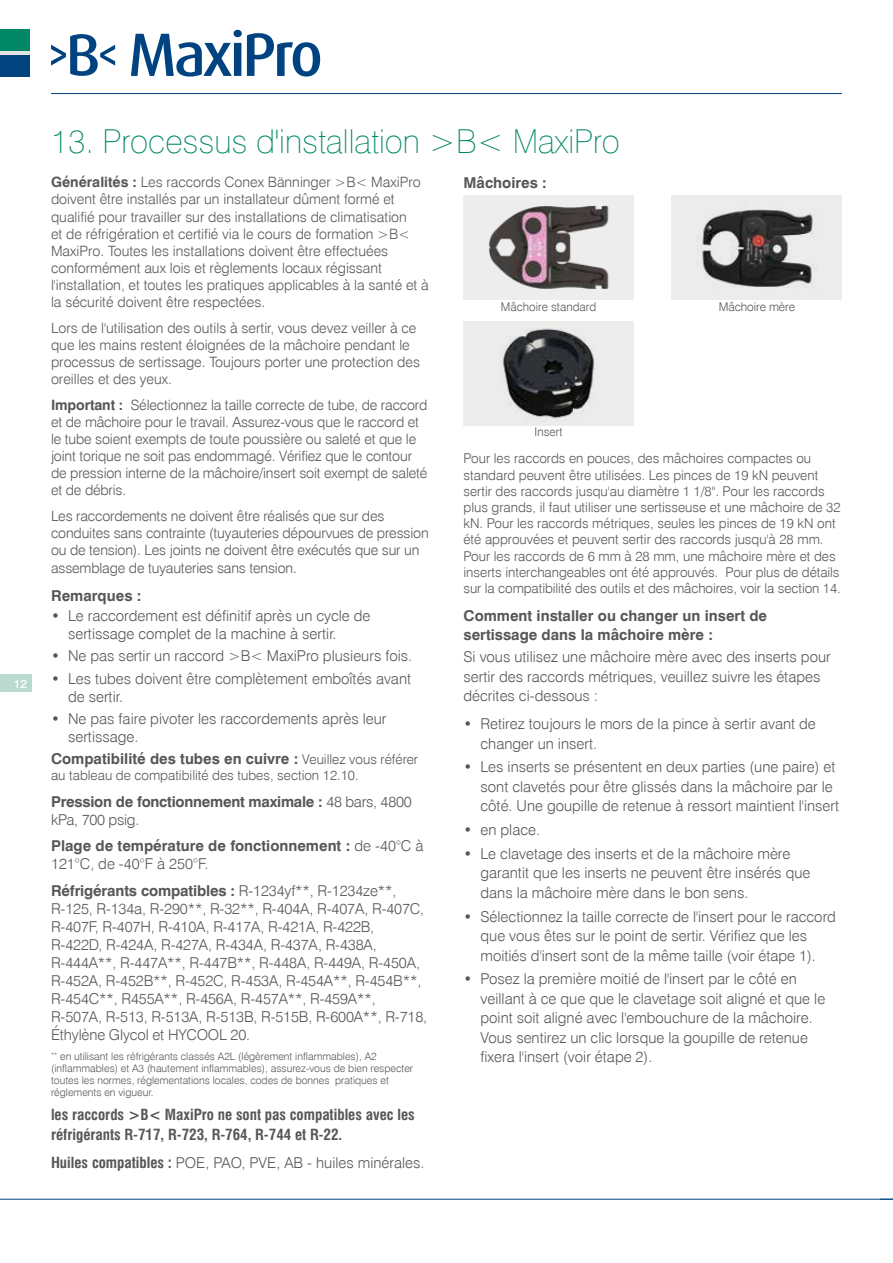
<style>
.page{position:relative;width:893px;height:1263px;background:#fff}
.page>*{position:absolute;margin:0;border:0;box-sizing:border-box;transform-origin:0 0}
.t1{font:100 33px "Swiss 721 BT";color:#086}
.t2{font:300 15px/19.5px "Swiss 721 BT";color:#575756}
.t3{font:700 15px/18px "Swiss 721 BT";color:#575756}
.t4{font:700 condensed 15px/19.5px "Swiss 721 BT";color:#575756}
.t5{font:300 14.25px/17.1px "Swiss 721 BT";color:#575756}
.t6{font:300 13.5px/16.2px "Swiss 721 BT";color:#575756}
.t7{font:300 12px "Swiss 721 BT";color:#575756}
.t8{font:500 12px "Swiss 721 BT";color:#fff}
.t9{font:300 10.5px/12px "Swiss 721 BT";color:#575756}
.s1{font-weight:700}
.s2{font-weight:300;font-size:13.5px}
.s3{font-weight:300}
.s4{font-weight:700;font-stretch:condensed}
</style>
<div class="page">
<div style="left:0;top:675px;width:31px;height:17px;background:#badacf"></div>
<hr style="left:0;top:1199px;width:893px;height:1px;background:#004380">
<svg style="left:131px;top:30px;width:189px;height:47px"></svg>
<svg style="left:51px;top:34px;width:64px;height:42px"></svg>
<hr style="left:0;top:51px;width:30px;height:4px;background:#e3e3e3">
<div style="left:0;top:30px;width:30px;height:21px;background:#086"></div>
<div style="left:0;top:55px;width:30px;height:22px;background:#004380"></div>
<hr style="left:51px;top:93px;width:791px;height:1px;background:#004380">
<div style="left:463px;top:196px;width:171px;height:104px;background:#ededed"></div>
<img style="left:489px;top:205px;width:120px;height:84px">
<img style="left:672px;top:196px;width:170px;height:104px">
<div style="left:463px;top:321px;width:171px;height:104px;background:#ededed"></div>
<img style="left:500px;top:328px;width:94px;height:91px">
<p class="t8" style="left:14px;top:676px;width:15px">12</p>
<h1 class="t1" style="left:51px;top:121px;width:570px">13. Processus d'installation &gt;B&lt; MaxiPro</h1>
<p class="t5" style="left:51px;top:174px;width:379px"><span class="s1">Généralités :</span> Les raccords Conex Bänninger &gt;B&lt; MaxiPro doivent être installés par un installateur dûment formé et qualifié pour travailler sur des installations de climatisation<br>et de réfrigération et certifié via le cours de formation &gt;B&lt; MaxiPro. Toutes les installations doivent être effectuées conformément aux lois et règlements locaux régissant l'installation, et toutes les pratiques applicables à la santé et à la sécurité doivent être respectées.</p>
<p class="t5" style="left:51px;top:319px;width:370px">Lors de l'utilisation des outils à sertir, vous devez veiller à ce que les mains restent éloignées de la mâchoire pendant le processus de sertissage. Toujours porter une protection des oreilles et des yeux.</p>
<p class="t5" style="left:51px;top:396px;width:378px"><span class="s1">Important :</span> Sélectionnez la taille correcte de tube, de raccord et de mâchoire pour le travail. Assurez-vous que le raccord et le tube soient exempts de toute poussière ou saleté et que le joint torique ne soit pas endommagé. Vérifiez que le contour de pression interne de la mâchoire/insert soit exempt de saleté et de débris.</p>
<p class="t5" style="left:51px;top:507px;width:379px">Les raccordements ne doivent être réalisés que sur des conduites sans contrainte (tuyauteries dépourvues de pression ou de tension). Les joints ne doivent être exécutés que sur un assemblage de tuyauteries sans tension.</p>
<p class="t3" style="left:51px;top:586px;width:92px">Remarques :</p>
<p class="t2" style="left:68px;top:606px;width:304px;line-height:18px;text-indent:-17px">• Le raccordement est définitif après un cycle de sertissage complet de la machine à sertir.</p>
<p class="t2" style="left:51px;top:646px;width:363px">• Ne pas sertir un raccord &gt;B&lt; MaxiPro plusieurs fois.</p>
<p class="t2" style="left:68px;top:669px;width:345px;line-height:18px;text-indent:-17px">• Les tubes doivent être complètement emboîtés avant de sertir.</p>
<p class="t2" style="left:68px;top:709px;width:320px;line-height:18px;text-indent:-17px">• Ne pas faire pivoter les raccordements après leur sertissage.</p>
<p class="t3" style="left:51px;top:749px;width:369px">Compatibilité des tubes en cuivre : <span class="s2">Veuillez vous référer</span></p>
<p class="t6" style="left:51px;top:767px;width:309px">au tableau de compatibilité des tubes, section 12.10.</p>
<p class="t3" style="left:51px;top:792px;width:362px">Pression de fonctionnement maximale : <span class="s3">48 bars, 4800 kPa, 700 psig.</span></p>
<p class="t3" style="left:51px;top:837px;width:374px">Plage de température de fonctionnement : <span class="s3">de -40°C à<br>121°C, de -40°F à 250°F.</span></p>
<p class="t2" style="left:51px;top:881px;width:378px;line-height:18px"><span class="s1">Réfrigérants compatibles :</span> R-1234yf**, R-1234ze**, R-125, R-134a, R-290**, R-32**, R-404A, R-407A, R-407C, R-407F, R-407H, R-410A, R-417A, R-421A, R-422B, R-422D, R-424A, R-427A, R-434A, R-437A, R-438A, R-444A**, R-447A**, R-447B**, R-448A, R-449A, R-450A, R-452A, R-452B**, R-452C, R-453A, R-454A**, R-454B**, R-454C**, R455A**, R-456A, R-457A**, R-459A**, R-507A, R-513, R-513A, R-513B, R-515B, R-600A**, R-718, Éthylène Glycol et HYCOOL 20.</p>
<p class="t9" style="left:51px;top:1050px;width:364px"><sup>**</sup> en utilisant les réfrigérants classés A2L (légèrement inflammables), A2 (inflammables) et A3 (hautement inflammables), assurez-vous de bien respecter toutes les normes, réglementations locales, codes de bonnes pratiques et réglements en vigueur.</p>
<p class="t4" style="left:51px;top:1105px;width:365px">les raccords &gt;B&lt; MaxiPro ne sont pas compatibles avec les réfrigérants R-717, R-723, R-764, R-744 et R-22.</p>
<p class="t2" style="left:51px;top:1152px;width:375px"><span class="s4">Huiles compatibles :</span> POE, PAO, PVE, AB - huiles minérales.</p>
<p class="t3" style="left:463px;top:173px;width:85px">Mâchoires :</p>
<p class="t7" style="left:501px;top:299px;width:97px">Mâchoire standard</p>
<p class="t7" style="left:719px;top:299px;width:78px">Mâchoire mère</p>
<p class="t7" style="left:535px;top:425px;width:29px">Insert</p>
<p class="t6" style="left:463px;top:450px;width:379px">Pour les raccords en pouces, des mâchoires compactes ou standard peuvent être utilisées. Les pinces de 19 kN peuvent sertir des raccords jusqu'au diamètre 1 1/8". Pour les raccords plus grands, il faut utiliser une sertisseuse et une mâchoire de 32 kN. Pour les raccords métriques, seules les pinces de 19 kN ont été approuvées et peuvent sertir des raccords jusqu'à 28 mm.<br>Pour les raccords de 6 mm à 28 mm, une mâchoire mère et des inserts interchangeables ont été approuvés. Pour plus de détails sur la compatibilité des outils et des mâchoires, voir la section 14.</p>
<p class="t3" style="left:463px;top:606px;width:305px;line-height:19.5px">Comment installer ou changer un insert de sertissage dans la mâchoire mère :</p>
<p class="t2" style="left:463px;top:647px;width:369px">Si vous utilisez une mâchoire mère avec des inserts pour sertir des raccords métriques, veuillez suivre les étapes décrites ci-dessous :</p>
<p class="t2" style="left:480px;top:714px;width:337px;text-indent:-17px">• Retirez toujours le mors de la pince à sertir avant de changer un insert.</p>
<p class="t2" style="left:480px;top:757px;width:360px;text-indent:-17px">• Les inserts se présentent en deux parties (une paire) et sont clavetés pour être glissés dans la mâchoire par le côté. Une goupille de retenue à ressort maintient l'insert</p>
<p class="t2" style="left:463px;top:820px;width:78px">• en place.</p>
<p class="t2" style="left:480px;top:844px;width:331px;text-indent:-17px">• Le clavetage des inserts et de la mâchoire mère garantit que les inserts ne peuvent être insérés que dans la mâchoire mère dans le bon sens.</p>
<p class="t2" style="left:480px;top:906px;width:357px;text-indent:-17px">• Sélectionnez la taille correcte de l'insert pour le raccord que vous êtes sur le point de sertir. Vérifiez que les moitiés d'insert sont de la même taille (voir étape 1).</p>
<p class="t2" style="left:480px;top:969px;width:346px;text-indent:-17px">• Posez la première moitié de l'insert par le côté en veillant à ce que que le clavetage soit aligné et que le point soit aligné avec l'embouchure de la mâchoire.<br>Vous sentirez un clic lorsque la goupille de retenue fixera l'insert (voir étape 2).</p>
</div>
